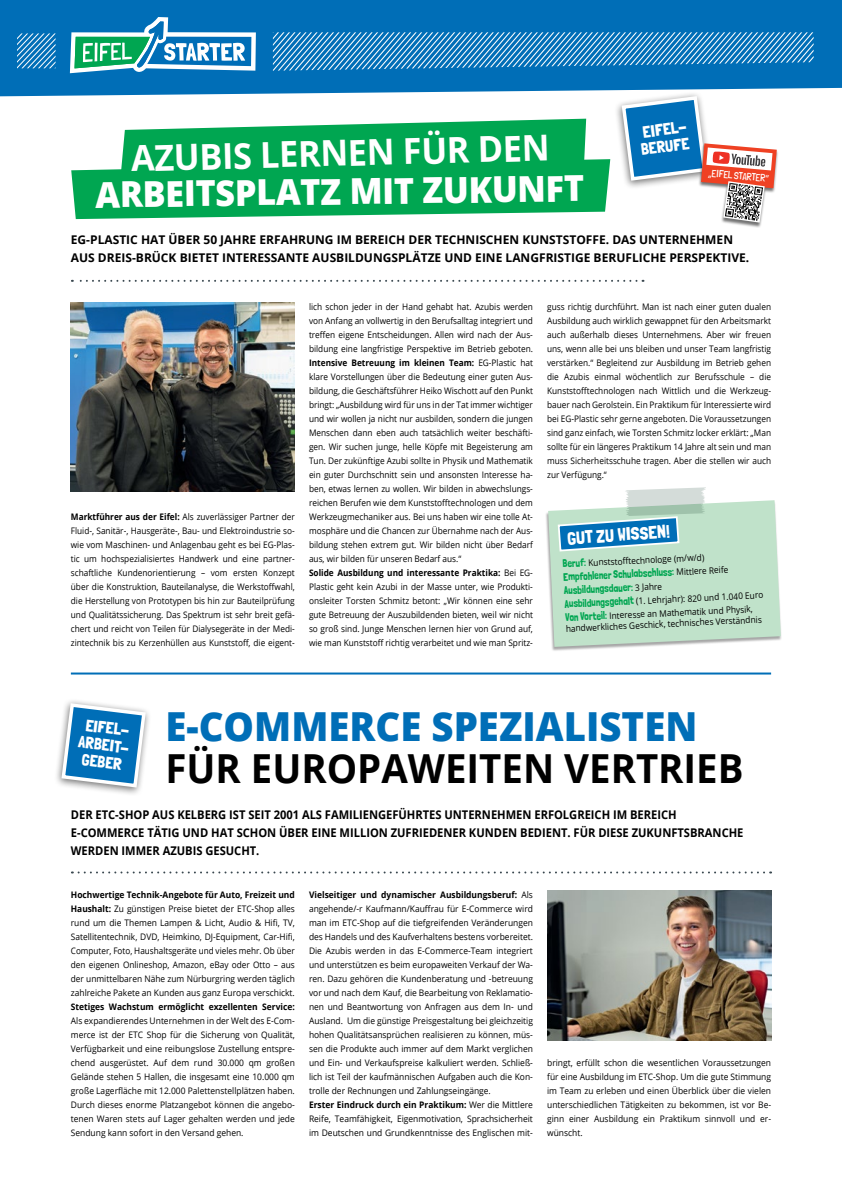
<style>
.page{position:relative;width:842px;height:1191px;background:#fff}
.page>*{position:absolute;margin:0;border:0;box-sizing:border-box;transform-origin:0 0}
.t1{font:700 40px "Open Sans";color:#000;scale:.96 1}
.t2{font:800 40px "Open Sans";color:#006eb7;scale:.96 1}
.t3{font:800 35.7px "Open Sans";color:#fff;scale:.96 1}
.t4{font:700 35.7px "Open Sans";color:#fff;scale:.96 1}
.t5{font:18.1px "Londrina Solid";color:#fff}
.t6{font:16.5px/17.3px "Londrina Solid";color:#fff;text-align:center}
.t7{font:700 12px/18px "Open Sans";color:#000;scale:.93 1}
.t8{font:700 12px/18px "Open Sans";color:#000}
.t9{font:11px/13.4px "Londrina Solid";color:#00a651;scale:.91 1}
.t10{font:300 10.2px "Londrina Solid";color:#fff;scale:.93 1}
.t11{font:9px/14px "Open Sans";color:#000;text-align:justify;scale:.92 1}
.t12{font:9px/14px "Open Sans";color:#000;text-align:justify;scale:.94 1}
.t13{font:9px/14px "Open Sans";color:#000;text-align:justify;scale:.93 1}
.t14{font:700 9px "Open Sans";color:#000;scale:.94 1}
.s1{font-weight:700}
.s2{font-family:"Londrina Solid";font-size:11px;color:#00a651}
.s3{font-family:"Open Sans";font-size:9px;color:#000}
</style>
<div class="page">
<div style="left:0;top:0;width:842px;height:96px;background:#006eb7"></div>
<svg style="left:70px;top:17px;width:186px;height:56px"></svg>
<svg style="left:17px;top:33px;width:39px;height:35px"></svg>
<svg style="left:273px;top:32px;width:569px;height:43px;background:#3089c4"></svg>
<svg style="left:72px;top:280px;width:564px;height:2px"></svg>
<hr style="left:71px;top:672px;width:700px;height:2px;background:#006eb7">
<div style="left:54px;top:698px;width:98px;height:98px;background:#000;opacity:.55"></div>
<svg style="left:60px;top:701px;width:88px;height:88px"></svg>
<img style="left:71px;top:302px;width:224px;height:190px">
<svg style="left:72px;top:871px;width:692px;height:2px"></svg>
<img style="left:547px;top:890px;width:224px;height:150px">
<svg style="left:71px;top:119px;width:539px;height:100px;background:#27b36b"></svg>
<div style="left:614px;top:91px;width:98px;height:99px;background:#000;opacity:.55"></div>
<div style="left:698px;top:144px;width:81px;height:84px;background:#000;opacity:.55"></div>
<svg style="left:620px;top:94px;width:157px;height:129px"></svg>
<div style="left:545px;top:501px;width:237px;height:151px;background:#000;opacity:.35"></div>
<svg style="left:548px;top:487px;width:233px;height:160px;background:#b9dbce"></svg>
<h2 class="t4" style="left:131px;top:132px;width:438px;rotate:-1deg">AZUBIS LERNEN FÜR DEN</h2>
<h2 class="t3" style="left:95px;top:168px;width:511px;rotate:-1deg">ARBEITSPLATZ MIT ZUKUNFT</h2>
<h3 class="t6" style="left:638px;top:124px;width:50px;text-align:left;rotate:-7deg">EIFEL-<br>BERUFE</h3>
<p class="t10" style="left:709px;top:167px;width:66px;rotate:5deg">„EIFEL STARTER“</p>
<h3 class="t8" style="left:71px;top:230px;width:680px">EG-PLASTIC HAT ÜBER 50 JAHRE ERFAHRUNG IM BEREICH DER TECHNISCHEN KUNSTSTOFFE. DAS UNTERNEHMEN<br>AUS DREIS-BRÜCK BIETET INTERESSANTE AUSBILDUNGSPLÄTZE UND EINE LANGFRISTIGE BERUFLICHE PERSPEKTIVE.</h3>
<p class="t11" style="left:71px;top:509px;width:245px"><span class="s1">Marktführer aus der Eifel:</span> Als zuverlässiger Partner der Fluid-, Sanitär-, Hausgeräte-, Bau- und Elektroindustrie so&shy;wie vom Maschinen- und Anlagenbau geht es bei EG-Plas&shy;tic um hochspezialisiertes Handwerk und eine partner&shy;schaftliche Kundenorientierung – vom ersten Konzept über die Konstruktion, Bauteilanalyse, die Werkstoffwahl, die Herstellung von Prototypen bis hin zur Bauteilprüfung und Qualitätssicherung. Das Spektrum ist sehr breit gefä&shy;chert und reicht von Teilen für Dialysegeräte in der Medi&shy;zintechnik bis zu Kerzenhüllen aus Kunststoff, die eigent-</p>
<p class="t11" style="left:309px;top:299px;width:245px;text-align:left">lich schon jeder in der Hand gehabt hat. Azubis werden von Anfang an vollwertig in den Berufsalltag integriert und treffen eigene Entscheidungen. Allen wird nach der Aus&shy;bildung eine langfristige Perspektive im Betrieb geboten.<br><span class="s1">Intensive Betreuung im kleinen Team:</span> EG-Plastic hat klare Vorstellungen über die Bedeutung einer guten Aus&shy;bildung, die Geschäftsführer Heiko Wischott auf den Punkt bringt: „Ausbildung wird für uns in der Tat immer wichtiger und wir wollen ja nicht nur ausbilden, sondern die jungen Menschen dann eben auch tatsächlich weiter beschäfti&shy;gen. Wir suchen junge, helle Köpfe mit Begeisterung am Tun. Der zukünftige Azubi sollte in Physik und Mathematik ein guter Durchschnitt sein und ansonsten Interesse ha&shy;ben, etwas lernen zu wollen. Wir bilden in abwechslungs&shy;reichen Berufen wie dem Kunststofftechnologen und dem Werkzeugmechaniker aus. Bei uns haben wir eine tolle At&shy;mosphäre und die Chancen zur Übernahme nach der Aus&shy;bildung stehen extrem gut. Wir bilden nicht über Bedarf aus, wir bilden für unseren Bedarf aus.“<br><span class="s1">Solide Ausbildung und interessante Praktika:</span> Bei EG-Plastic geht kein Azubi in der Masse unter, wie Produkti&shy;onsleiter Torsten Schmitz betont: „Wir können eine sehr gute Betreuung der Auszubildenden bieten, weil wir nicht so groß sind. Junge Menschen lernen hier von Grund auf, wie man Kunststoff richtig verarbeitet und wie man Spritz-</p>
<p class="t11" style="left:547px;top:299px;width:245px">guss richtig durchführt. Man ist nach einer guten dualen Ausbildung auch wirklich gewappnet für den Arbeitsmarkt auch außerhalb dieses Unternehmens. Aber wir freuen uns, wenn alle bei uns bleiben und unser Team langfristig verstärken.“ Begleitend zur Ausbildung im Betrieb gehen die Azubis einmal wöchentlich zur Berufsschule – die Kunststofftechnologen nach Wittlich und die Werkzeug&shy;bauer nach Gerolstein. Ein Praktikum für Interessierte wird bei EG-Plastic sehr gerne angeboten. Die Voraussetzungen sind ganz einfach, wie Torsten Schmitz locker erklärt: „Man sollte für ein längeres Praktikum 14 Jahre alt sein und man muss Sicherheitsschuhe tragen. Aber die stellen wir auch zur Verfügung.“</p>
<h3 class="t5" style="left:566px;top:527px;width:105px;rotate:-4deg">GUT ZU WISSEN!</h3>
<p class="t13" style="left:562px;top:557px;width:154px;rotate:-3deg"><span class="s2">Beruf:</span> Kunststoff technologe (m/w/d)</p>
<p class="t9" style="left:563px;top:570px;width:183px;rotate:-3deg">Empfohlener Schulabschluss: <span class="s3">Mittlere Reife<br></span>Ausbildungsdauer: <span class="s3">3 Jahre</span></p>
<p class="t13" style="left:564px;top:598px;width:215px;line-height:13.4px;rotate:-3deg"><span class="s2">Ausbildungsgehalt</span> (1. Lehrjahr): 820 und 1.040 Euro<br><span class="s2">Von Vorteil:</span> Interesse an Mathematik und Physik,</p>
<p class="t13" style="left:565px;top:622px;width:212px;rotate:-3deg">handwerkliches Geschick, technisches Verständnis</p>
<h3 class="t6" style="left:82px;top:715px;width:52px;rotate:7deg">EIFEL-<br>ARBEIT-<br>GEBER</h3>
<h1 class="t2" style="left:165px;top:695px;width:556px">E-COMMERCE SPEZIALISTEN</h1>
<h1 class="t1" style="left:165px;top:740px;width:604px">FÜR EUROPAWEITEN VERTRIEB</h1>
<h3 class="t7" style="left:71px;top:805px;width:725px">DER ETC-SHOP AUS KELBERG IST SEIT 2001 ALS FAMILIENGEFÜHRTES UNTERNEHMEN ERFOLGREICH IM BEREICH<br>E-COMMERCE TÄTIG UND HAT SCHON ÜBER EINE MILLION ZUFRIEDENER KUNDEN BEDIENT. FÜR DIESE ZUKUNFTSBRANCHE<br>WERDEN IMMER AZUBIS GESUCHT.</h3>
<p class="t13" style="left:71px;top:887px;width:242px"><span class="s1">Hochwertige Technik-Angebote für Auto, Freizeit und Haushalt:</span> Zu günstigen Preise bietet der ETC-Shop alles rund um die Themen Lampen &amp; Licht, Audio &amp; Hifi, TV, Satellitentechnik, DVD, Heimkino, DJ-Equipment, Car-Hifi, Computer, Foto, Haushaltsgeräte und vieles mehr. Ob über den eigenen Onlineshop, Amazon, eBay oder Otto – aus der unmittelbaren Nähe zum Nürburgring werden täglich zahlreiche Pakete an Kunden aus ganz Europa verschickt.</p>
<p class="t14" style="left:71px;top:1000px;width:240px">Stetiges Wachstum ermöglicht exzellenten Service:</p>
<p class="t12" style="left:71px;top:1013px;width:240px">Als expandierendes Unternehmen in der Welt des E-Com&shy;merce ist der ETC Shop für die Sicherung von Qualität, Verfügbarkeit und eine reibungslose Zustellung entspre&shy;chend ausgerüstet. Auf dem rund 30.000 qm großen Gelände stehen 5 Hallen, die insgesamt eine 10.000 qm große Lagerfläche mit 12.000 Palettenstellplätzen haben.<br>Durch dieses enorme Platzangebot können die angebo&shy;tenen Waren stets auf Lager gehalten werden und jede Sendung kann sofort in den Versand gehen.</p>
<p class="t12" style="left:309px;top:887px;width:240px;text-align:left"><span class="s1">Vielseitiger und dynamischer Ausbildungsberuf:</span> Als angehende/-r Kaufmann/Kauffrau für E-Commerce wird man im ETC-Shop auf die tiefgreifenden Veränderungen des Handels und des Kaufverhaltens bestens vorbereitet.<br>Die Azubis werden in das E-Commerce-Team integriert und unterstützen es beim europaweiten Verkauf der Wa&shy;ren. Dazu gehören die Kundenberatung und -betreuung vor und nach dem Kauf, die Bearbeitung von Reklamatio&shy;nen und Beantwortung von Anfragen aus dem In- und Ausland. Um die günstige Preisgestaltung bei gleichzeitig hohen Qualitätsansprüchen realisieren zu können, müs&shy;sen die Produkte auch immer auf dem Markt verglichen und Ein- und Verkaufspreise kalkuliert werden. Schließ&shy;lich ist Teil der kaufmännischen Aufgaben auch die Kon&shy;trolle der Rechnungen und Zahlungseingänge.<br><span class="s1">Erster Eindruck durch ein Praktikum:</span> Wer die Mittlere Reife, Teamfähigkeit, Eigenmotivation, Sprachsicherheit im Deutschen und Grundkenntnisse des Englischen mit-</p>
<p class="t12" style="left:547px;top:1055px;width:240px">bringt, erfüllt schon die wesentlichen Voraussetzungen für eine Ausbildung im ETC-Shop. Um die gute Stimmung im Team zu erleben und einen Überblick über die vielen unterschiedlichen Tätigkeiten zu bekommen, ist vor Be&shy;ginn einer Ausbildung ein Praktikum sinnvoll und er&shy;wünscht.</p>
</div>
